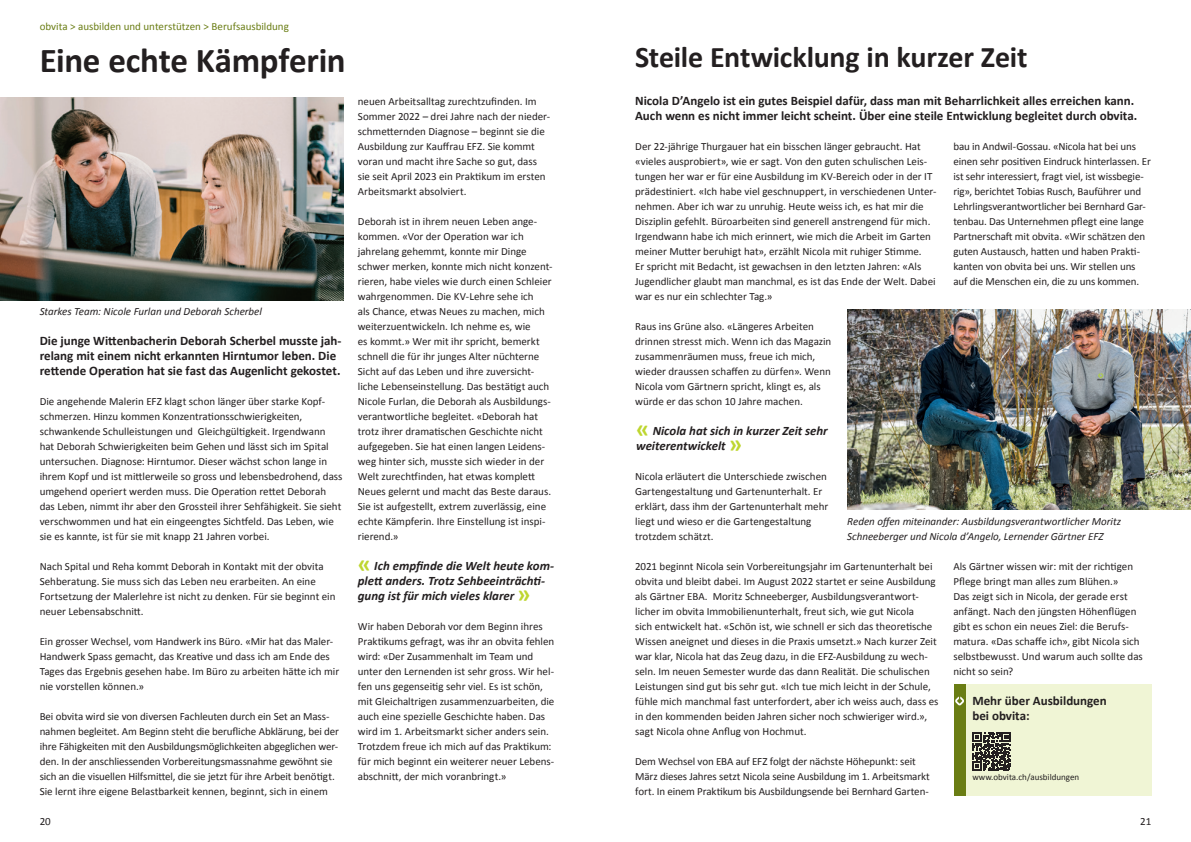
<style>
.page{position:relative;width:1191px;height:842px;background:#fff}
.page>*{position:absolute;margin:0;border:0;box-sizing:border-box;transform-origin:0 0}
.t1{font:700 35px "Calibri";letter-spacing:-.01em;color:#231f20}
.t2{font:700 30px "Calibri";letter-spacing:-.01em;color:#231f20}
.t3{font:700 13px/15px "Calibri";letter-spacing:-.005em;color:#231f20}
.t4{font:italic 700 12.9px/15px "Calibri";letter-spacing:-.005em;color:#231f20}
.t5{font:11px/15px "Calibri";letter-spacing:-.005em;color:#231f20}
.t6{font:italic 11px/15px "Calibri";letter-spacing:-.005em;color:#231f20}
.t7{font:11px "Calibri";color:#6a7d14}
.t8{font:9px "Calibri";color:#231f20}
.s1{font-style:normal;font-size:24.8px;color:#bed630}
</style>
<div class="page">
<img style="left:0;top:98px;width:344px;height:202px">
<img style="left:847px;top:309px;width:344px;height:200px">
<div style="left:954px;top:684px;width:197px;height:112px;background:#f0f5d5"></div>
<div style="left:954px;top:684px;width:11px;height:112px;background:#6a7d14"></div>
<svg style="left:955px;top:696px;width:9px;height:9px"></svg>
<svg style="left:972px;top:732px;width:39px;height:39px"></svg>
<p class="t7" style="left:40px;top:19px;width:251px">obvita &gt; ausbilden und unterstützen &gt; Berufsausbildung</p>
<h1 class="t1" style="left:40px;top:38px;width:307px">Eine echte Kämpferin</h1>
<p class="t6" style="left:40px;top:303px;width:224px">Starkes Team: Nicole Furlan und Deborah Scherbel</p>
<p class="t3" style="left:40px;top:333px;width:303px">Die junge Wittenbacherin Deborah Scherbel musste jah&shy;relang mit einem nicht erkannten Hirntumor leben. Die rettende Operation hat sie fast das Augenlicht gekostet.</p>
<p class="t5" style="left:40px;top:394px;width:304px">Die angehende Malerin EFZ klagt schon länger über starke Kopf&shy;schmerzen. Hinzu kommen Konzentrationsschwierigkeiten, schwankende Schulleistungen und Gleichgültigkeit. Irgendwann hat Deborah Schwierigkeiten beim Gehen und lässt sich im Spital untersuchen. Diagnose: Hirntumor. Dieser wächst schon lange in ihrem Kopf und ist mittlerweile so gross und lebensbedrohend, dass umgehend operiert werden muss. Die Operation rettet Deborah das Leben, nimmt ihr aber den Grossteil ihrer Sehfähigkeit. Sie sieht verschwommen und hat ein eingeengtes Sichtfeld. Das Leben, wie sie es kannte, ist für sie mit knapp 21 Jahren vorbei.</p>
<p class="t5" style="left:40px;top:559px;width:297px">Nach Spital und Reha kommt Deborah in Kontakt mit der obvita Sehberatung. Sie muss sich das Leben neu erarbeiten. An eine Fortsetzung der Malerlehre ist nicht zu denken. Für sie beginnt ein neuer Lebensabschnitt.</p>
<p class="t5" style="left:40px;top:634px;width:301px">Ein grosser Wechsel, vom Handwerk ins Büro. «Mir hat das Maler-Handwerk Spass gemacht, das Kreative und dass ich am Ende des Tages das Ergebnis gesehen habe. Im Büro zu arbeiten hätte ich mir nie vorstellen können.»</p>
<p class="t5" style="left:40px;top:709px;width:301px">Bei obvita wird sie von diversen Fachleuten durch ein Set an Mass&shy;nahmen begleitet. Am Beginn steht die berufliche Abklärung, bei der ihre Fähigkeiten mit den Ausbildungsmöglichkeiten abgeglichen wer&shy;den. In der anschliessenden Vorbereitungsmassnahme gewöhnt sie sich an die visuellen Hilfsmittel, die sie jetzt für ihre Arbeit benötigt.<br>Sie lernt ihre eigene Belastbarkeit kennen, beginnt, sich in einem</p>
<p class="t5" style="left:358px;top:94px;width:194px">neuen Arbeitsalltag zurechtzufinden. Im Sommer 2022 – drei Jahre nach der nieder&shy;schmetternden Diagnose – beginnt sie die Ausbildung zur Kauffrau EFZ. Sie kommt voran und macht ihre Sache so gut, dass sie seit April 2023 ein Praktikum im ersten Arbeitsmarkt absolviert.</p>
<p class="t5" style="left:358px;top:214px;width:196px">Deborah ist in ihrem neuen Leben ange&shy;kommen. «Vor der Operation war ich jahrelang gehemmt, konnte mir Dinge schwer merken, konnte mich nicht konzent&shy;rieren, habe vieles wie durch einen Schleier wahrgenommen. Die KV-Lehre sehe ich<br>als Chance, etwas Neues zu machen, mich weiterzuentwickeln. Ich nehme es, wie<br>es kommt.» Wer mit ihr spricht, bemerkt schnell die für ihr junges Alter nüchterne Sicht auf das Leben und ihre zuversicht&shy;liche Lebenseinstellung. Das bestätigt auch Nicole Furlan, die Deborah als Ausbildungs&shy;verantwortliche begleitet. «Deborah hat trotz ihrer dramatischen Geschichte nicht aufgegeben. Sie hat einen langen Leidens&shy;weg hinter sich, musste sich wieder in der Welt zurechtfinden, hat etwas komplett Neues gelernt und macht das Beste daraus.<br>Sie ist aufgestellt, extrem zuverlässig, eine echte Kämpferin. Ihre Einstellung ist inspi&shy;rierend.»</p>
<p class="t4" style="left:358px;top:558px;width:198px"><span class="s1">«</span> Ich empfinde die Welt heute kom&shy;plett anders. Trotz Sehbeeinträchti&shy;gung ist für mich vieles klarer <span class="s1">»</span></p>
<p class="t5" style="left:358px;top:619px;width:198px">Wir haben Deborah vor dem Beginn ihres Praktikums gefragt, was ihr an obvita fehlen wird: «Der Zusammenhalt im Team und unter den Lernenden ist sehr gross. Wir hel&shy;fen uns gegenseitig sehr viel. Es ist schön, mit Gleichaltrigen zusammenzuarbeiten, die auch eine spezielle Geschichte haben. Das wird im 1. Arbeitsmarkt sicher anders sein.<br>Trotzdem freue ich mich auf das Praktikum: für mich beginnt ein weiterer neuer Lebens&shy;abschnitt, der mich voranbringt.»</p>
<h2 class="t2" style="left:635px;top:38px;width:394px">Steile Entwicklung in kurzer Zeit</h2>
<p class="t3" style="left:635px;top:93px;width:503px">Nicola D’Angelo ist ein gutes Beispiel dafür, dass man mit Beharrlichkeit alles erreichen kann.<br>Auch wenn es nicht immer leicht scheint. Über eine steile Entwicklung begleitet durch obvita.</p>
<p class="t5" style="left:635px;top:139px;width:303px">Der 22-jährige Thurgauer hat ein bisschen länger gebraucht. Hat «vieles ausprobiert», wie er sagt. Von den guten schulischen Leis&shy;tungen her war er für eine Ausbildung im KV-Bereich oder in der IT prädestiniert. «Ich habe viel geschnuppert, in verschiedenen Unter&shy;nehmen. Aber ich war zu unruhig. Heute weiss ich, es hat mir die Disziplin gefehlt. Büroarbeiten sind generell anstrengend für mich.<br>Irgendwann habe ich mich erinnert, wie mich die Arbeit im Garten meiner Mutter beruhigt hat», erzählt Nicola mit ruhiger Stimme.<br>Er spricht mit Bedacht, ist gewachsen in den letzten Jahren: «Als Jugendlicher glaubt man manchmal, es ist das Ende der Welt. Dabei war es nur ein schlechter Tag.»</p>
<p class="t5" style="left:635px;top:319px;width:198px">Raus ins Grüne also. «Längeres Arbeiten drinnen stresst mich. Wenn ich das Magazin zusammenräumen muss, freue ich mich, wieder draussen schaffen zu dürfen». Wenn Nicola vom Gärtnern spricht, klingt es, als würde er das schon 10 Jahre machen.</p>
<p class="t5" style="left:953px;top:139px;width:199px">bau in Andwil-Gossau. «Nicola hat bei uns einen sehr positiven Eindruck hinterlassen. Er ist sehr interessiert, fragt viel, ist wissbegie&shy;rig», berichtet Tobias Rusch, Bauführer und Lehrlingsverantwortlicher bei Bernhard Gar&shy;tenbau. Das Unternehmen pflegt eine lange Partnerschaft mit obvita. «Wir schätzen den guten Austausch, hatten und haben Prakti&shy;kanten von obvita bei uns. Wir stellen uns auf die Menschen ein, die zu uns kommen.</p>
<p class="t4" style="left:636px;top:423px;width:193px"><span class="s1">«</span> Nicola hat sich in kurzer Zeit sehr weiterentwickelt <span class="s1">»</span></p>
<p class="t5" style="left:635px;top:469px;width:195px">Nicola erläutert die Unterschiede zwischen Gartengestaltung und Gartenunterhalt. Er erklärt, dass ihm der Gartenunterhalt mehr liegt und wieso er die Gartengestaltung trotzdem schätzt.</p>
<p class="t5" style="left:635px;top:559px;width:305px">2021 beginnt Nicola sein Vorbereitungsjahr im Gartenunterhalt bei obvita und bleibt dabei. Im August 2022 startet er seine Ausbildung als Gärtner EBA. Moritz Schneeberger, Ausbildungsverantwort&shy;licher im obvita Immobilienunterhalt, freut sich, wie gut Nicola<br>sich entwickelt hat. «Schön ist, wie schnell er sich das theoretische Wissen aneignet und dieses in die Praxis umsetzt.» Nach kurzer Zeit war klar, Nicola hat das Zeug dazu, in die EFZ-Ausbildung zu wech&shy;seln. Im neuen Semester wurde das dann Realität. Die schulischen Leistungen sind gut bis sehr gut. «Ich tue mich leicht in der Schule, fühle mich manchmal fast unterfordert, aber ich weiss auch, dass es in den kommenden beiden Jahren sicher noch schwieriger wird.», sagt Nicola ohne Anflug von Hochmut.</p>
<p class="t5" style="left:635px;top:754px;width:296px">Dem Wechsel von EBA auf EFZ folgt der nächste Höhepunkt: seit<br>März dieses Jahres setzt Nicola seine Ausbildung im 1. Arbeitsmarkt fort. In einem Praktikum bis Ausbildungsende bei Bernhard Garten-</p>
<p class="t6" style="left:847px;top:513px;width:275px">Reden offen miteinander: Ausbildungsverantwortlicher Moritz<br>Schneeberger und Nicola d’Angelo, Lernender Gärtner EFZ</p>
<p class="t5" style="left:953px;top:559px;width:191px">Als Gärtner wissen wir: mit der richtigen Pflege bringt man alles zum Blühen.»<br>Das zeigt sich in Nicola, der gerade erst anfängt. Nach den jüngsten Höhenflügen gibt es schon ein neues Ziel: die Berufs&shy;matura. «Das schaffe ich», gibt Nicola sich selbstbewusst. Und warum auch sollte das nicht so sein?</p>
<p class="t3" style="left:972px;top:693px;width:136px">Mehr über Ausbildungen bei obvita:</p>
<p class="t8" style="left:972px;top:771px;width:108px">www.obvita.ch/ausbildungen</p>
<p class="t5" style="left:40px;top:814px;width:13px">20</p>
<p class="t5" style="left:1140px;top:814px;width:13px">21</p>
</div>
